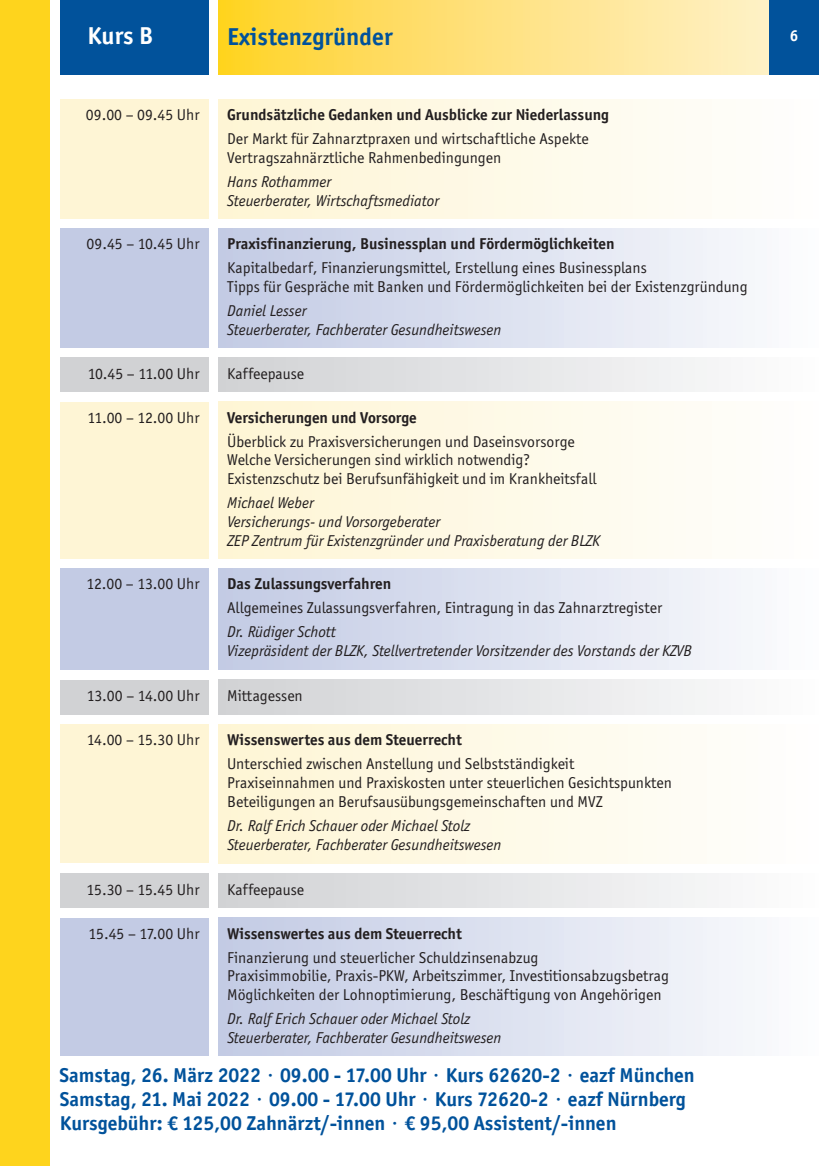
<style>
.page{position:relative;width:819px;height:1166px;background:#fff}
.page>*{position:absolute;margin:0;border:0;box-sizing:border-box;transform-origin:0 0}
.t1{font:700 24.5px "Officina San ITC";color:#01529b}
.t2{font:700 24.5px "Officina San ITC";color:#fff}
.t3{font:700 20.12px/24.2px "Officina San ITC";color:#01529b}
.t4{font:15.75px/18.9px "Officina San ITC";color:#231f20}
.t5{font:italic 15.75px/18.9px "Officina San ITC";color:#231f20}
.t6{font:700 15.75px "Officina San ITC";color:#231f20}
.t7{font:700 15.75px "Officina San ITC";color:#fff}
</style>
<div class="page">
<div style="left:0;top:0;width:50px;height:1166px;background:#fed41d"></div>
<div style="left:218px;top:0;width:601px;height:74px;background:linear-gradient(to right,#ffd32b,#fff4da)"></div>
<div style="left:60px;top:0;width:148px;height:74px;background:#01529b"></div>
<div style="left:60px;top:99px;width:148px;height:119px;background:#fef5d5"></div>
<div style="left:218px;top:99px;width:601px;height:119px;background:linear-gradient(to right,#fef5d4,#fefefd)"></div>
<div style="left:60px;top:402px;width:148px;height:156px;background:#fef5d5"></div>
<div style="left:218px;top:402px;width:601px;height:156px;background:linear-gradient(to right,#fef5d4,#fefefd)"></div>
<div style="left:60px;top:357px;width:148px;height:35px;background:#d1d2d4"></div>
<div style="left:218px;top:357px;width:601px;height:35px;background:linear-gradient(to right,#d0d1d4,#fdfdfd)"></div>
<div style="left:60px;top:918px;width:148px;height:137px;background:#c3cbe4"></div>
<div style="left:218px;top:918px;width:601px;height:137px;background:linear-gradient(to right,#c2cae4,#fcfdfe)"></div>
<div style="left:60px;top:724px;width:148px;height:139px;background:#fef5d5"></div>
<div style="left:218px;top:724px;width:601px;height:139px;background:linear-gradient(to right,#fef5d4,#fefefe)"></div>
<div style="left:769px;top:0;width:50px;height:74px;background:#01529b"></div>
<div style="left:60px;top:228px;width:148px;height:119px;background:#c3cbe4"></div>
<div style="left:218px;top:228px;width:601px;height:119px;background:linear-gradient(to right,#c2cae4,#fcfdfe)"></div>
<div style="left:60px;top:680px;width:148px;height:34px;background:#d1d2d4"></div>
<div style="left:218px;top:680px;width:601px;height:34px;background:linear-gradient(to right,#d0d1d4,#fdfdfd)"></div>
<div style="left:60px;top:568px;width:148px;height:102px;background:#c3cbe4"></div>
<div style="left:218px;top:568px;width:601px;height:102px;background:linear-gradient(to right,#c2cae4,#fcfdfe)"></div>
<div style="left:60px;top:873px;width:148px;height:35px;background:#d1d2d4"></div>
<div style="left:218px;top:873px;width:601px;height:35px;background:linear-gradient(to right,#d0d1d4,#fdfdfd)"></div>
<h1 class="t2" style="left:88px;top:27px;width:67px">Kurs B</h1>
<h1 class="t1" style="left:227px;top:28px;width:167px">Existenzgründer</h1>
<p class="t4" style="left:86px;top:105px;width:115px">09.00 – 09.45 Uhr</p>
<p class="t6" style="left:227px;top:109px;width:383px">Grundsätzliche Gedanken und Ausblicke zur Niederlassung</p>
<p class="t4" style="left:227px;top:129px;width:363px">Der Markt für Zahnarztpraxen und wirtschaftliche Aspekte<br>Vertragszahnärztliche Rahmenbedingungen</p>
<p class="t5" style="left:227px;top:172px;width:213px">Hans Rothammer<br>Steuerberater, Wirtschaftsmediator</p>
<p class="t4" style="left:87px;top:234px;width:115px">09.45 – 10.45 Uhr</p>
<p class="t6" style="left:227px;top:238px;width:389px">Praxisfinanzierung, Businessplan und Fördermöglichkeiten</p>
<p class="t4" style="left:227px;top:258px;width:522px">Kapitalbedarf, Finanzierungsmittel, Erstellung eines Businessplans<br>Tipps für Gespräche mit Banken und Fördermöglichkeiten bei der Existenzgründung</p>
<p class="t5" style="left:227px;top:301px;width:275px">Daniel Lesser<br>Steuerberater, Fachberater Gesundheitswesen</p>
<p class="t4" style="left:88px;top:364px;width:113px">10.45 – 11.00 Uhr</p>
<p class="t4" style="left:227px;top:364px;width:79px">Kaffeepause</p>
<p class="t4" style="left:87px;top:408px;width:114px">11.00 – 12.00 Uhr</p>
<p class="t6" style="left:227px;top:412px;width:191px">Versicherungen und Vorsorge</p>
<p class="t4" style="left:227px;top:432px;width:371px">Überblick zu Praxisversicherungen und Daseinsvorsorge<br>Welche Versicherungen sind wirklich notwendig?<br>Existenzschutz bei Berufsunfähigkeit und im Krankheitsfall</p>
<p class="t5" style="left:227px;top:493px;width:374px">Michael Weber<br>Versicherungs- und Vorsorgeberater<br>ZEP Zentrum für Existenzgründer und Praxisberatung der BLZK</p>
<p class="t4" style="left:86px;top:574px;width:115px">12.00 – 13.00 Uhr</p>
<p class="t6" style="left:227px;top:578px;width:165px">Das Zulassungsverfahren</p>
<p class="t4" style="left:227px;top:598px;width:436px">Allgemeines Zulassungsverfahren, Eintragung in das Zahnarztregister</p>
<p class="t5" style="left:227px;top:622px;width:466px">Dr. Rüdiger Schott<br>Vizepräsident der BLZK, Stellvertretender Vorsitzender des Vorstands der KZVB</p>
<p class="t4" style="left:87px;top:686px;width:114px">13.00 – 14.00 Uhr</p>
<p class="t4" style="left:227px;top:686px;width:77px">Mittagessen</p>
<p class="t4" style="left:87px;top:730px;width:114px">14.00 – 15.30 Uhr</p>
<p class="t6" style="left:227px;top:734px;width:236px">Wissenswertes aus dem Steuerrecht</p>
<p class="t4" style="left:227px;top:754px;width:446px">Unterschied zwischen Anstellung und Selbstständigkeit<br>Praxiseinnahmen und Praxiskosten unter steuerlichen Gesichtspunkten<br>Beteiligungen an Berufsausübungsgemeinschaften und MVZ</p>
<p class="t5" style="left:227px;top:816px;width:275px">Dr. Ralf Erich Schauer oder Michael Stolz<br>Steuerberater, Fachberater Gesundheitswesen</p>
<p class="t4" style="left:87px;top:880px;width:115px">15.30 – 15.45 Uhr</p>
<p class="t4" style="left:227px;top:880px;width:79px">Kaffeepause</p>
<p class="t4" style="left:88px;top:924px;width:113px">15.45 – 17.00 Uhr</p>
<p class="t6" style="left:227px;top:928px;width:236px">Wissenswertes aus dem Steuerrecht</p>
<p class="t4" style="left:227px;top:947px;width:443px">Finanzierung und steuerlicher Schuldzinsenabzug<br>Praxisimmobilie, Praxis-PKW, Arbeitszimmer, Investitionsabzugsbetrag<br>Möglichkeiten der Lohnoptimierung, Beschäftigung von Angehörigen</p>
<p class="t5" style="left:227px;top:1009px;width:275px">Dr. Ralf Erich Schauer oder Michael Stolz<br>Steuerberater, Fachberater Gesundheitswesen</p>
<p class="t3" style="left:60px;top:1065px;width:636px">Samstag, 26. März 2022 · 09.00 - 17.00 Uhr · Kurs 62620-2 · eazf München<br>Samstag, 21. Mai 2022 · 09.00 - 17.00 Uhr · Kurs 72620-2 · eazf Nürnberg<br>Kursgebühr: € 125,00 Zahnärzt/-innen · € 95,00 Assistent/-innen</p>
<p class="t7" style="left:789px;top:31px;width:10px">6</p>
</div>
